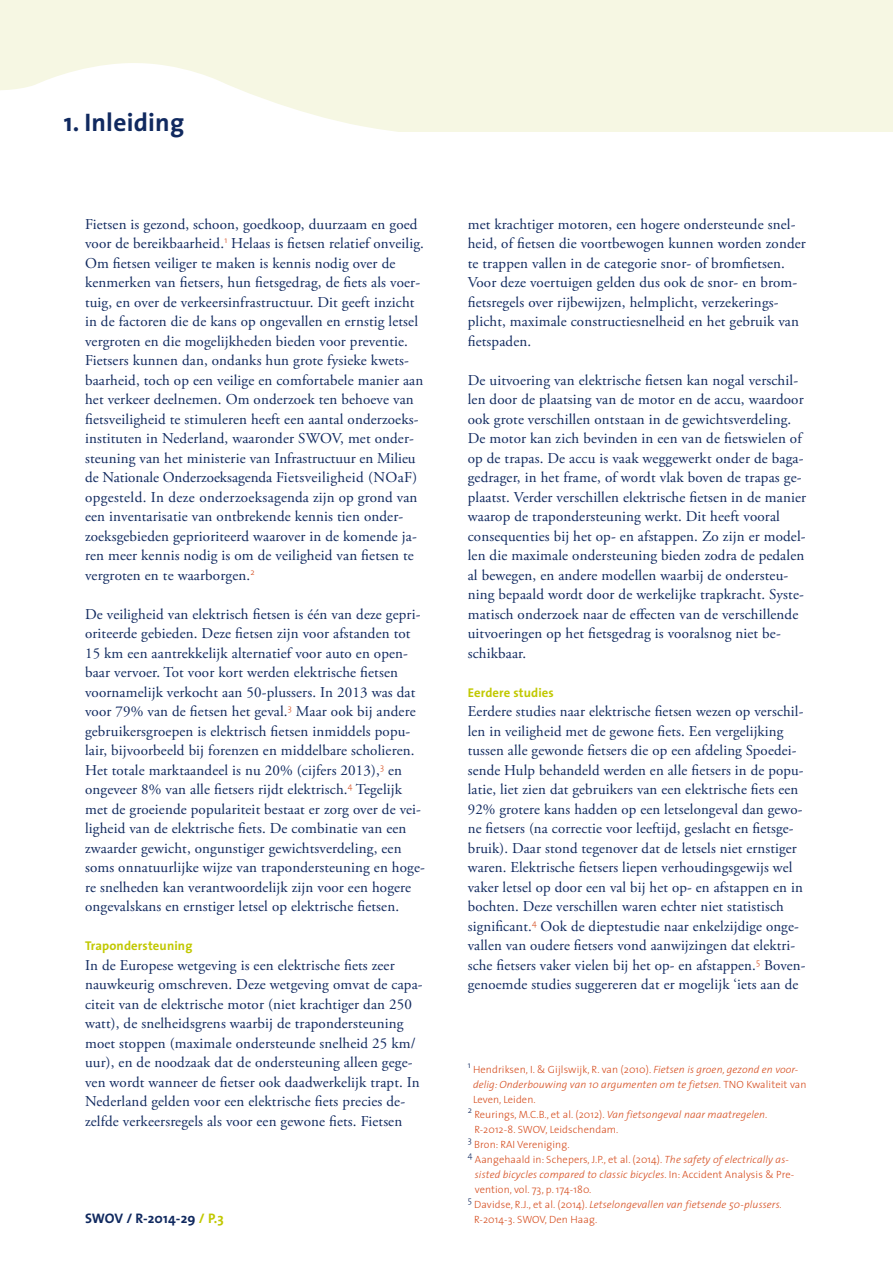
<style>
.page{position:relative;width:893px;height:1263px;background:#fff}
.page>*{position:absolute;margin:0;border:0;box-sizing:border-box;transform-origin:0 0}
.t1{font:700 25.5px "The Sans";letter-spacing:.01em;color:#10295f}
.t2{font:15px/19.5px "Adobe Garamond Pro";letter-spacing:.01em;color:#10295f}
.t3{font:700 13.8px "The Sans";letter-spacing:.01em;color:#10295f}
.t4{font:700 12.75px "The Sans";letter-spacing:.01em;color:#c1c800}
.t5{font:300 10.5px/15px "The Sans";letter-spacing:.01em;color:#d64f21}
.t6{font:italic 300 10.5px/15px "The Sans";letter-spacing:.01em;color:#d64f21}
.t7{font:300 8.7px "The Sans";color:#10295f}
.s1{color:#c1c800}
.s2{font-style:normal}
.s3{font-style:italic}
</style>
<div class="page">
<svg style="left:0;top:0;width:893px;height:131px;fill:#f6f7e3"></svg>
<h1 class="t1" style="left:64px;top:101px;width:122px">1. Inleiding</h1>
<p class="t2" style="left:85px;top:215px;width:341px">Fietsen is gezond, schoon, goedkoop, duurzaam en goed voor de bereikbaarheid.<sup>1</sup> Helaas is fietsen relatief onveilig.<br>Om fietsen veiliger te maken is kennis nodig over de kenmerken van fietsers, hun fietsgedrag, de fiets als voer&shy;tuig, en over de verkeersinfrastructuur. Dit geeft inzicht in de factoren die de kans op ongevallen en ernstig letsel vergroten en die mogelijkheden bieden voor preventie.<br>Fietsers kunnen dan, ondanks hun grote fysieke kwets&shy;baarheid, toch op een veilige en comfortabele manier aan het verkeer deelnemen. Om onderzoek ten behoeve van fietsveiligheid te stimuleren heeft een aantal onderzoeks&shy;instituten in Nederland, waaronder SWOV, met onder&shy;steuning van het ministerie van Infrastructuur en Milieu de Nationale Onderzoeksagenda Fietsveiligheid (NOaF) opgesteld. In deze onderzoeksagenda zijn op grond van een inventarisatie van ontbrekende kennis tien onder&shy;zoeksgebieden geprioriteerd waarover in de komende ja&shy;ren meer kennis nodig is om de veiligheid van fietsen te vergroten en te waarborgen.<sup>2</sup></p>
<p class="t2" style="left:85px;top:605px;width:341px">De veiligheid van elektrisch fietsen is één van deze gepri&shy;oriteerde gebieden. Deze fietsen zijn voor afstanden tot 15 km een aantrekkelijk alternatief voor auto en open&shy;baar vervoer. Tot voor kort werden elektrische fietsen voornamelijk verkocht aan 50-plussers. In 2013 was dat voor 79% van de fietsen het geval.<sup>3</sup> Maar ook bij andere gebruikersgroepen is elektrisch fietsen inmiddels popu&shy;lair, bijvoorbeeld bij forenzen en middelbare scholieren.<br>Het totale marktaandeel is nu 20% (cijfers 2013),<sup>3</sup> en ongeveer 8% van alle fietsers rijdt elektrisch.<sup>4</sup> Tegelijk met de groeiende populariteit bestaat er zorg over de vei&shy;ligheid van de elektrische fiets. De combinatie van een zwaarder gewicht, ongunstiger gewichtsverdeling, een soms onnatuurlijke wijze van trapondersteuning en hoge&shy;re snelheden kan verantwoordelijk zijn voor een hogere ongevalskans en ernstiger letsel op elektrische fietsen.</p>
<p class="t4" style="left:85px;top:935px;width:109px">Trapondersteuning</p>
<p class="t2" style="left:85px;top:956px;width:339px">In de Europese wetgeving is een elektrische fiets zeer nauwkeurig omschreven. Deze wetgeving omvat de capa&shy;citeit van de elektrische motor (niet krachtiger dan 250 watt), de snelheidsgrens waarbij de trapondersteuning moet stoppen (maximale ondersteunde snelheid 25 km/ uur), en de noodzaak dat de ondersteuning alleen gege&shy;ven wordt wanneer de fietser ook daadwerkelijk trapt. In Nederland gelden voor een elektrische fiets precies de&shy;zelfde verkeersregels als voor een gewone fiets. Fietsen</p>
<p class="t3" style="left:85px;top:1207px;width:140px">SWOV / R-2014-29 <span class="s1">/ P.3</span></p>
<p class="t2" style="left:468px;top:215px;width:340px">met krachtiger motoren, een hogere ondersteunde snel&shy;heid, of fietsen die voortbewogen kunnen worden zonder te trappen vallen in de categorie snor- of bromfietsen.<br>Voor deze voertuigen gelden dus ook de snor- en brom&shy;fietsregels over rijbewijzen, helmplicht, verzekerings&shy;plicht, maximale constructiesnelheid en het gebruik van fietspaden.</p>
<p class="t2" style="left:468px;top:371px;width:340px">De uitvoering van elektrische fietsen kan nogal verschil&shy;len door de plaatsing van de motor en de accu, waardoor ook grote verschillen ontstaan in de gewichtsverdeling.<br>De motor kan zich bevinden in een van de fietswielen of op de trapas. De accu is vaak weggewerkt onder de baga&shy;gedrager, in het frame, of wordt vlak boven de trapas ge&shy;plaatst. Verder verschillen elektrische fietsen in de manier waarop de trapondersteuning werkt. Dit heeft vooral consequenties bij het op- en afstappen. Zo zijn er model&shy;len die maximale ondersteuning bieden zodra de pedalen al bewegen, en andere modellen waarbij de ondersteu&shy;ning bepaald wordt door de werkelijke trapkracht. Syste&shy;matisch onderzoek naar de effecten van de verschillende uitvoeringen op het fietsgedrag is vooralsnog niet be&shy;schikbaar.</p>
<p class="t4" style="left:468px;top:682px;width:88px">Eerdere studies</p>
<p class="t2" style="left:468px;top:702px;width:339px">Eerdere studies naar elektrische fietsen wezen op verschil&shy;len in veiligheid met de gewone fiets. Een vergelijking tussen alle gewonde fietsers die op een afdeling Spoedei&shy;sende Hulp behandeld werden en alle fietsers in de popu&shy;latie, liet zien dat gebruikers van een elektrische fiets een 92% grotere kans hadden op een letselongeval dan gewo&shy;ne fietsers (na correctie voor leeftijd, geslacht en fietsge&shy;bruik). Daar stond tegenover dat de letsels niet ernstiger waren. Elektrische fietsers liepen verhoudingsgewijs wel vaker letsel op door een val bij het op- en afstappen en in bochten. Deze verschillen waren echter niet statistisch significant.<sup>4</sup> Ook de dieptestudie naar enkelzijdige onge&shy;vallen van oudere fietsers vond aanwijzingen dat elektri&shy;sche fietsers vaker vielen bij het op- en afstappen.<sup>5</sup> Boven&shy;genoemde studies suggereren dat er mogelijk ‘iets aan de</p>
<p class="t7" style="left:468px;top:1058px;width:4px">1</p>
<p class="t6" style="left:473px;top:1062px;width:335px"><span class="s2">Hendriksen, I. &amp; Gijlswijk, R. van (2010).</span> Fietsen is groen, gezond en voor&shy;delig: Onderbouwing van 10 argumenten om te fietsen. <span class="s2">TNO Kwaliteit van<br>Leven, Leiden.</span></p>
<p class="t7" style="left:468px;top:1103px;width:6px">2</p>
<p class="t5" style="left:474px;top:1107px;width:295px">Reurings, M.C.B., et al. (2012). <span class="s3">Van fietsongeval naar maatregelen.<br></span>R-2012-8. SWOV, Leidschendam.</p>
<p class="t7" style="left:468px;top:1133px;width:6px">3</p>
<p class="t5" style="left:474px;top:1137px;width:97px">Bron: RAI Vereniging.</p>
<p class="t7" style="left:468px;top:1148px;width:6px">4</p>
<p class="t5" style="left:475px;top:1152px;width:321px">Aangehaald in: Schepers, J.P., et al. (2014). <span class="s3">The safety of electrically as&shy;sisted bicycles compared to classic bicycles</span>. In: Accident Analysis &amp; Pre&shy;vention, vol. 73, p. 174-180.</p>
<p class="t7" style="left:468px;top:1193px;width:6px">5</p>
<p class="t5" style="left:474px;top:1197px;width:309px">Davidse, R.J., et al. (2014). <span class="s3">Letselongevallen van fietsende 50-plussers.<br></span>R-2014-3. SWOV, Den Haag.</p>
</div>
